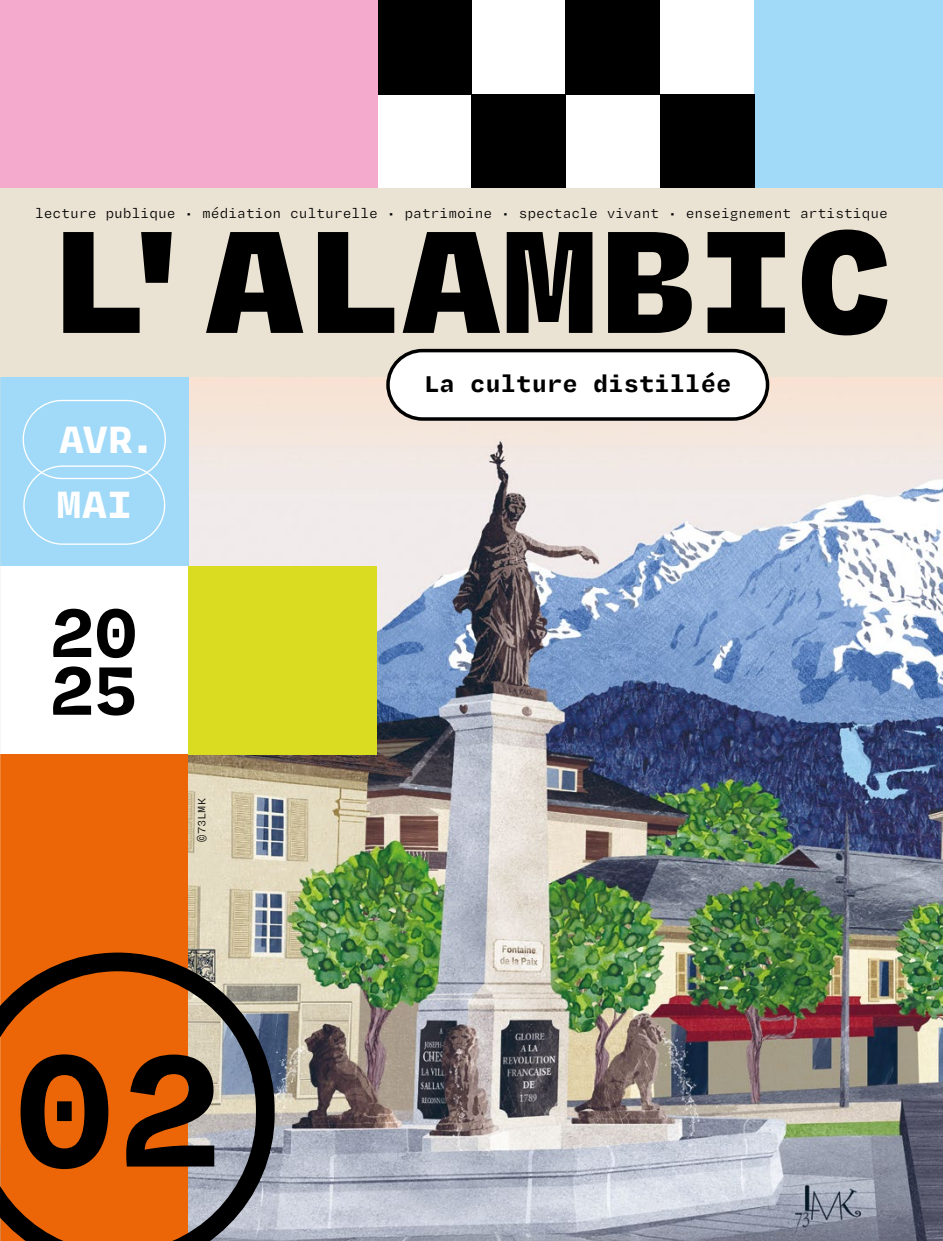
<style>
.page{position:relative;width:943px;height:1241px;background:#fff}
.page>*{position:absolute;margin:0;border:0;box-sizing:border-box;transform-origin:0 0}
.t1{font:700 182.53px "Degular Mono";color:#000}
.t2{font:900 168px "Degular Mono";color:#000}
.t3{font:700 78.75px/57.8px "Degular Mono";color:#000}
.t4{font:700 43.75px/65.6px "Degular Mono";letter-spacing:-.015em;color:#fff}
.t5{font:700 26.25px "Degular Mono";color:#000}
.t6{font:15.05px "Degular Mono";color:#000}
.t7{font:12.25px "Degular Mono";letter-spacing:.005em;color:#000}
</style>
<div class="page">
<div style="left:754px;top:0;width:189px;height:189px;background:#a1daf8"></div>
<div style="left:0;top:754px;width:189px;height:486px;background:#ec6608"></div>
<img style="left:189px;top:377px;width:754px;height:863px">
<div style="left:566px;top:0;width:94px;height:94px;background:#000"></div>
<div style="left:471px;top:94px;width:95px;height:95px;background:#000"></div>
<div style="left:377px;top:0;width:94px;height:94px;background:#000"></div>
<div style="left:660px;top:94px;width:94px;height:95px;background:#000"></div>
<div style="left:189px;top:566px;width:188px;height:188px;background:#dadc22"></div>
<div style="left:0;top:0;width:377px;height:189px;background:#f4aacc"></div>
<div style="left:0;top:189px;width:943px;height:188px;background:#eae2d2"></div>
<div style="left:388px;top:350px;width:379px;height:69px;background:#fff;border-radius:34px"></div>
<div style="left:386px;top:349px;width:383px;height:71px;border:4px solid #000;border-radius:34px"></div>
<div style="left:0;top:377px;width:189px;height:188px;background:#a1daf8"></div>
<div style="left:23px;top:400px;width:143px;height:79px;border:1px solid #fff;border-radius:39px"></div>
<div style="left:23px;top:465px;width:142px;height:79px;border:1px solid #fff;border-radius:39px"></div>
<svg style="left:0;top:952px;width:275px;height:288px"></svg>
<p class="t6" style="left:35px;top:203px;width:854px">lecture publique • médiation culturelle • patrimoine • spectacle vivant • enseignement artistique</p>
<h2 class="t2" style="left:49px;top:159px;width:846px">L'ALAMBIC</h2>
<h3 class="t5" style="left:424px;top:366px;width:309px">La culture distillée</h3>
<h3 class="t4" style="left:56px;top:406px;width:101px">AVR.<br>MAI</h3>
<h3 class="t3" style="left:49px;top:604px;width:91px">20<br>25</h3>
<p class="t7" style="left:193px;top:841px;width:45px;rotate:-90deg">©73LMK</p>
<h1 class="t1" style="left:11px;top:983px;width:215px">02</h1>
</div>
